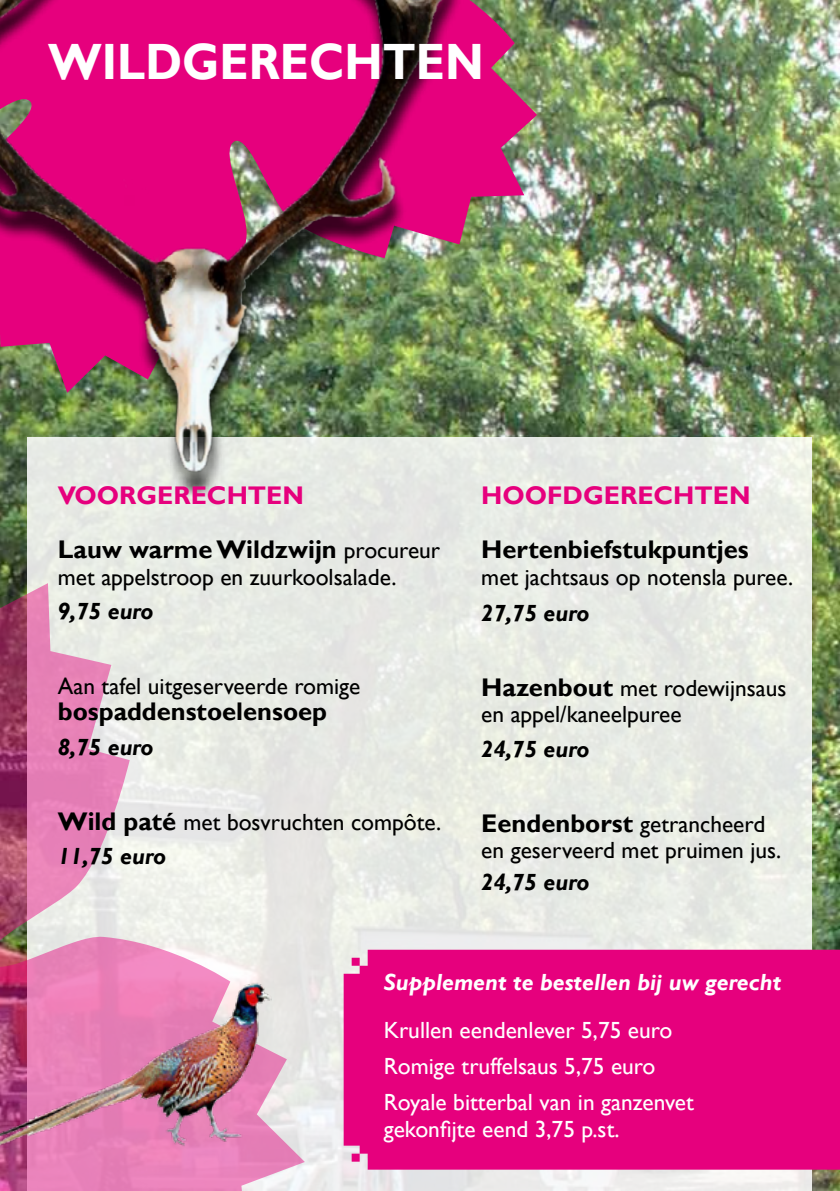
<style>
.page{position:relative;width:840px;height:1191px;background:#fff}
.page>*{position:absolute;margin:0;border:0;box-sizing:border-box;transform-origin:0 0}
.t1{font:700 51px "Gill Sans";color:#fff;scale:.9 1}
.t2{font:700 25.6px/53.8px "Gill Sans";color:#000}
.t3{font:700 25.6px "Gill Sans";color:#e6007d}
.t4{font:23.4px/26.8px "Gill Sans";color:#000}
.t5{font:23.4px/36px "Gill Sans";color:#fff}
.t6{font:italic 700 23.4px "Gill Sans";color:#000}
.t7{font:italic 700 23.4px "Gill Sans";color:#fff}
.s1{color:#e6007d}
.s2{font-weight:400;font-size:23.4px}
.s3{font-weight:700;font-size:25.6px}
.s4{font-weight:700;font-style:italic}
</style>
<div class="page">
<img style="left:0;top:0;width:839px;height:1191px">
<div style="left:27px;top:437px;width:784px;height:754px;background:#e7eae4"></div>
<svg style="left:0;top:569px;width:305px;height:622px"></svg>
<img style="left:472px;top:0;width:64px;height:393px">
<div style="left:343px;top:949px;width:496px;height:220px;background:#e6007d"></div>
<img style="left:0;top:0;width:472px;height:532px">
<img style="left:0;top:924px;width:373px;height:229px">
<h1 class="t1" style="left:48px;top:31px;width:485px">WILDGERECHTEN</h1>
<p class="t2" style="left:58px;top:469px;width:383px"><span class="s1">VOORGERECHTEN<br></span>Lauw warme Wildzwijn <span class="s2">procureur</span></p>
<p class="t4" style="left:58px;top:563px;width:340px">met appelstroop en zuurkoolsalade.</p>
<p class="t6" style="left:58px;top:597px;width:97px">9,75 euro</p>
<p class="t4" style="left:58px;top:673px;width:304px">Aan tafel uitgeserveerde romige</p>
<p class="t2" style="left:58px;top:685px;width:271px">bospaddenstoelensoep</p>
<p class="t6" style="left:58px;top:733px;width:97px">8,75 euro</p>
<p class="t4" style="left:58px;top:805px;width:385px;line-height:34px"><span class="s3">Wild paté</span> met bosvruchten compôte.<br><span class="s4">11,75 euro</span></p>
<p class="t3" style="left:481px;top:480px;width:271px">HOOFDGERECHTEN</p>
<p class="t2" style="left:481px;top:523px;width:269px">Hertenbiefstukpuntjes</p>
<p class="t4" style="left:481px;top:563px;width:313px">met jachtsaus op notensla puree.</p>
<p class="t6" style="left:481px;top:599px;width:110px">27,75 euro</p>
<p class="t4" style="left:481px;top:675px;width:306px"><span class="s3">Hazenbout</span> met rodewijnsaus en appel/kaneelpuree</p>
<p class="t6" style="left:481px;top:735px;width:110px">24,75 euro</p>
<p class="t4" style="left:481px;top:810px;width:301px"><span class="s3">Eendenborst</span> getrancheerd en geserveerd met pruimen jus.</p>
<p class="t6" style="left:481px;top:869px;width:110px">24,75 euro</p>
<p class="t7" style="left:383px;top:968px;width:399px">Supplement te bestellen bij uw gerecht</p>
<p class="t5" style="left:383px;top:1012px;width:311px">Krullen eendenlever 5,75 euro<br>Romige truffelsaus 5,75 euro<br>Royale bitterbal van in ganzenvet</p>
<p class="t5" style="left:383px;top:1111px;width:237px">gekonfijte eend 3,75 p.st.</p>
</div>
